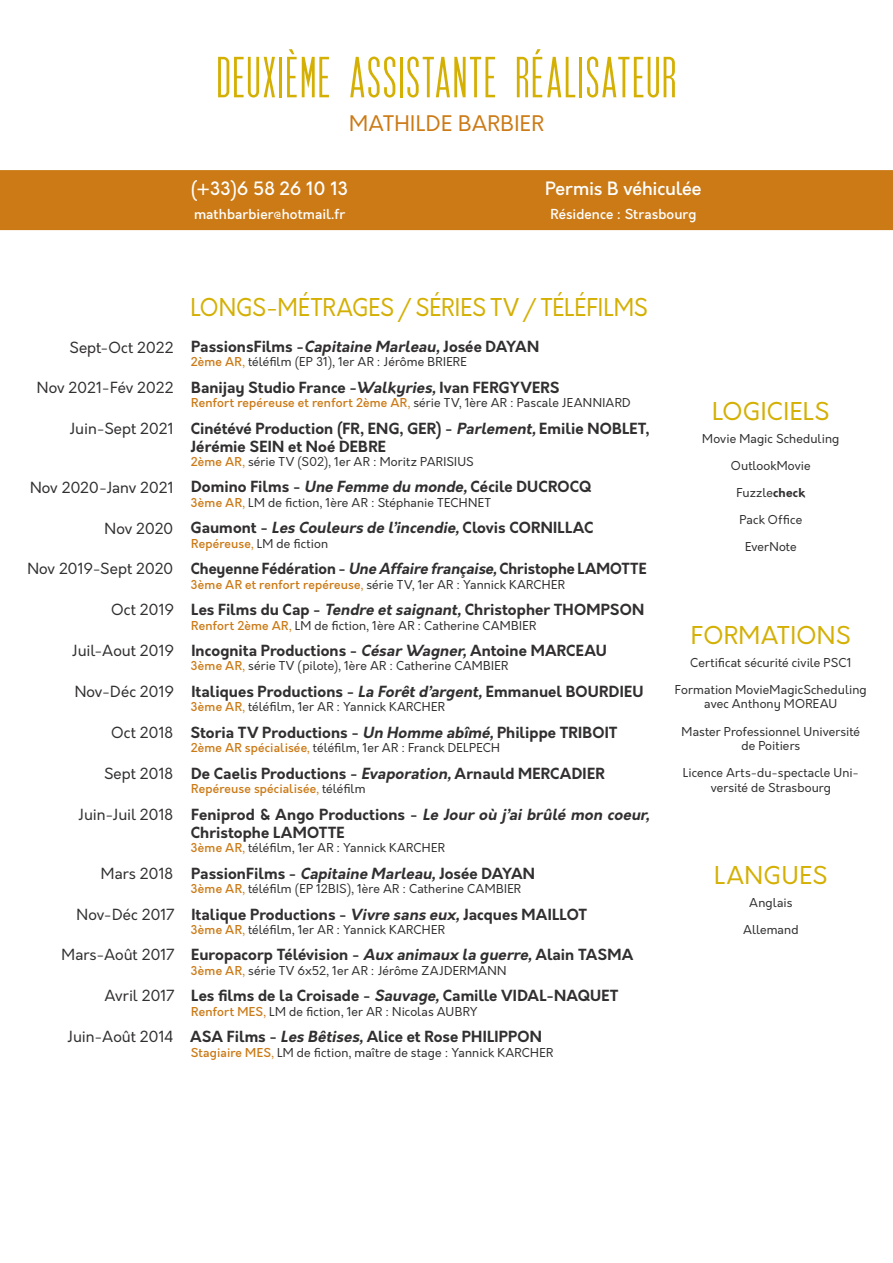
<style>
.page{position:relative;width:893px;height:1263px;background:#fff}
.page>*{position:absolute;margin:0;border:0;box-sizing:border-box;transform-origin:0 0}
.t1{font:60.75px "SF Movie Poster";letter-spacing:.045em;color:#d4b005;scale:1.11 1}
.t2{font:24px "Orkney";letter-spacing:.005em;color:#d4b005;scale:.94 1}
.t3{font:24px "Orkney";letter-spacing:.005em;color:#d4b005}
.t4{font:21px "Orkney";letter-spacing:.015em;color:#cb7a16}
.t5{font:500 18px "Orkney";letter-spacing:-.01em;color:#fff}
.t6{font:700 15px/18px "Orkney";letter-spacing:.005em;color:#312f30}
.t7{font:15px "Orkney";letter-spacing:-.005em;color:#312f30}
.t8{font:italic 700 15px "Orkney";color:#312f30}
.t9{font:500 13.5px "Orkney";letter-spacing:.005em;color:#fff}
.t10{font:12px/14.4px "Orkney";letter-spacing:.01em;color:#312f30;text-align:center}
.t11{font:500 12px "Orkney";letter-spacing:.015em;color:#cb7a16}
.s1{font-style:italic}
.s2{font-weight:500;color:#cb7a16}
.s3{color:#cb7a16}
.s4{font-weight:400}
.s5{font-weight:400;color:#312f30}
.s6{font-style:normal}
.s7{font-weight:700}
</style>
<div class="page">
<div style="left:0;top:170px;width:893px;height:60px;background:#cb7a16"></div>
<p class="t1" style="left:217px;top:45px;width:415px">DEUXIÈME ASSISTANTE RÉALISATEUR</p>
<p class="t4" style="left:349px;top:110px;width:196px">MATHILDE BARBIER</p>
<p class="t5" style="left:191px;top:176px;width:159px">(+33)6 58 26 10 13</p>
<p class="t9" style="left:194px;top:205px;width:153px">mathbarbier@hotmail.fr</p>
<p class="t5" style="left:545px;top:176px;width:158px">Permis B véhiculée</p>
<p class="t9" style="left:550px;top:205px;width:147px">Résidence : Strasbourg</p>
<p class="t7" style="left:69px;top:337px;width:106px">Sept-Oct 2022</p>
<p class="t7" style="left:37px;top:378px;width:138px">Nov 2021-Fév 2022</p>
<p class="t7" style="left:70px;top:418px;width:106px">Juin-Sept 2021</p>
<p class="t7" style="left:30px;top:478px;width:145px">Nov 2020-Janv 2021</p>
<p class="t7" style="left:104px;top:519px;width:71px">Nov 2020</p>
<p class="t7" style="left:27px;top:559px;width:148px">Nov 2019-Sept 2020</p>
<p class="t7" style="left:111px;top:600px;width:64px">Oct 2019</p>
<p class="t7" style="left:72px;top:641px;width:104px">Juil-Aout 2019</p>
<p class="t7" style="left:75px;top:682px;width:101px">Nov-Déc 2019</p>
<p class="t7" style="left:111px;top:723px;width:64px">Oct 2018</p>
<p class="t7" style="left:104px;top:763px;width:71px">Sept 2018</p>
<p class="t7" style="left:78px;top:804px;width:96px">Juin-Juil 2018</p>
<p class="t7" style="left:101px;top:864px;width:74px">Mars 2018</p>
<p class="t7" style="left:77px;top:905px;width:100px">Nov-Déc 2017</p>
<p class="t7" style="left:62px;top:945px;width:114px">Mars-Août 2017</p>
<p class="t7" style="left:105px;top:986px;width:72px">Avril 2017</p>
<p class="t7" style="left:67px;top:1027px;width:108px">Juin-Août 2014</p>
<p class="t2" style="left:191px;top:291px;width:488px">LONGS-MÉTRAGES / SÉRIES TV / TÉLÉFILMS</p>
<p class="t6" style="left:191px;top:338px;width:349px">PassionsFilms -<span class="s1">Capitaine Marleau,</span>Josée DAYAN</p>
<p class="t10" style="left:191px;top:355px;width:278px"><span class="s2">2ème AR</span><span class="s3">,</span> téléfilm (EP 31), 1er AR : Jérôme BRIERE</p>
<p class="t6" style="left:191px;top:378px;width:370px">Banijay Studio France -<span class="s1">Walkyries,</span>Ivan FERGYVERS</p>
<p class="t11" style="left:191px;top:395px;width:441px">Renfort repéreuse et renfort 2ème AR<span class="s4">,</span> <span class="s5">série TV, 1ère AR : Pascale JEANNIARD</span></p>
<p class="t6" style="left:191px;top:419px;width:460px">Cinétévé Production (FR, ENG, GER) - <span class="s1">Parlement,</span>Emilie NOBLET,<br>Jérémie SEIN et Noé DEBRE</p>
<p class="t10" style="left:191px;top:455px;width:285px"><span class="s2">2ème AR</span><span class="s3">,</span> série TV (S02), 1er AR : Moritz PARISIUS</p>
<p class="t6" style="left:191px;top:478px;width:402px">Domino Films - <span class="s1">Une Femme du monde,</span>Cécile DUCROCQ</p>
<p class="t10" style="left:191px;top:495px;width:302px"><span class="s2">3ème AR</span><span class="s3">,</span> LM de fiction, 1ère AR : Stéphanie TECHNET</p>
<p class="t8" style="left:190px;top:518px;width:404px"><span class="s6">G a u m o n t -</span> Les Couleurs de l’incendie,<span class="s6">C lov i s C O R N I L L AC</span></p>
<p class="t10" style="left:191px;top:536px;width:138px"><span class="s2">Repéreuse</span><span class="s3">,</span> LM de fiction</p>
<p class="t6" style="left:191px;top:560px;width:457px">Cheyenne Fédération - <span class="s1">Une Affaire française,</span>Christophe LAMOTTE</p>
<p class="t10" style="left:191px;top:577px;width:376px"><span class="s2">3ème AR et renfort repéreuse</span><span class="s3">,</span> série TV, 1er AR : Yannick KARCHER</p>
<p class="t6" style="left:191px;top:601px;width:454px">Les Films du Cap - <span class="s1">Tendre etsaignant,</span>Christopher THOMPSON</p>
<p class="t10" style="left:191px;top:618px;width:346px"><span class="s2">Renfort 2ème AR</span><span class="s3">,</span> LM de fiction, 1ère AR : Catherine CAMBIER</p>
<p class="t6" style="left:191px;top:642px;width:417px">Incognita Productions - <span class="s1">CésarWagner,</span>Antoine MARCEAU</p>
<p class="t10" style="left:191px;top:659px;width:319px"><span class="s2">3ème AR</span><span class="s3">,</span> série TV (pilote), 1ère AR : Catherine CAMBIER</p>
<p class="t6" style="left:191px;top:683px;width:454px">Italiques Productions - <span class="s1">La Forêtd’argent,</span>Emmanuel BOURDIEU</p>
<p class="t10" style="left:191px;top:700px;width:256px"><span class="s2">3ème AR</span><span class="s3">,</span> téléfilm, 1er AR : Yannick KARCHER</p>
<p class="t6" style="left:191px;top:724px;width:429px">Storia TV Productions - <span class="s1">Un Homme abîmé,</span>Philippe TRIBOIT</p>
<p class="t10" style="left:191px;top:741px;width:311px"><span class="s2">2ème AR spécialisée</span><span class="s3">,</span> téléfilm, 1er AR : Franck DELPECH</p>
<p class="t6" style="left:191px;top:765px;width:415px">De Caelis Productions - <span class="s1">Evaporation,</span>Arnauld MERCADIER</p>
<p class="t11" style="left:191px;top:781px;width:176px">Repéreuse spécialisée<span class="s4">,</span> <span class="s5">téléfilm</span></p>
<p class="t6" style="left:191px;top:806px;width:464px">Feniprod &amp; Ango Productions - <span class="s1">Le Jour où j’ai brûlé mon coeur,<br></span>Christophe LAMOTTE</p>
<p class="t10" style="left:191px;top:841px;width:256px"><span class="s2">3ème AR</span><span class="s3">,</span> téléfilm, 1er AR : Yannick KARCHER</p>
<p class="t6" style="left:191px;top:864px;width:345px">PassionFilms - <span class="s1">Capitaine Marleau,</span>Josée DAYAN</p>
<p class="t10" style="left:191px;top:882px;width:332px"><span class="s2">3ème AR</span><span class="s3">,</span> téléfilm (EP 12BIS), 1ère AR : Catherine CAMBIER</p>
<p class="t6" style="left:191px;top:905px;width:397px">Italique Productions - <span class="s1">Vivre sans eux,</span>Jacques MAILLOT</p>
<p class="t10" style="left:191px;top:923px;width:256px"><span class="s2">3ème AR</span><span class="s3">,</span> téléfilm, 1er AR : Yannick KARCHER</p>
<p class="t6" style="left:191px;top:946px;width:444px">Europacorp Télévision - <span class="s1">Aux animaux la guerre,</span>Alain TASMA</p>
<p class="t10" style="left:191px;top:963px;width:317px"><span class="s2">3ème AR</span><span class="s3">,</span> série TV 6x52, 1er AR : Jérôme ZAJDERMANN</p>
<p class="t6" style="left:191px;top:987px;width:429px">Les films de la Croisade - <span class="s1">Sauvage,</span>Camille VIDAL-NAQUET</p>
<p class="t10" style="left:191px;top:1004px;width:288px"><span class="s2">Renfort MES</span><span class="s3">,</span> LM de fiction, 1er AR : Nicolas AUBRY</p>
<p class="t6" style="left:190px;top:1028px;width:353px">ASA Films - <span class="s1">Les Bêtises,</span>Alice et Rose PHILIPPON</p>
<p class="t10" style="left:191px;top:1045px;width:364px"><span class="s2">Stagiaire MES</span><span class="s3">,</span> LM de fiction, maître de stage : Yannick KARCHER</p>
<p class="t3" style="left:712px;top:395px;width:119px">LOGICIELS</p>
<p class="t10" style="left:702px;top:431px;width:139px">Movie Magic Scheduling</p>
<p class="t10" style="left:731px;top:459px;width:81px">OutlookMovie</p>
<p class="t10" style="left:736px;top:486px;width:70px">Fuzzle<span class="s7">check</span></p>
<p class="t10" style="left:739px;top:513px;width:64px">Pack Office</p>
<p class="t10" style="left:745px;top:540px;width:53px">EverNote</p>
<p class="t3" style="left:691px;top:620px;width:161px">FORMATIONS</p>
<p class="t10" style="left:690px;top:656px;width:163px">Certificat sécurité civile PSC1</p>
<p class="t10" style="left:675px;top:683px;width:193px">Formation MovieMagicScheduling avec Anthony MOREAU</p>
<p class="t10" style="left:682px;top:724px;width:180px">Master Professionnel Université de Poitiers</p>
<p class="t10" style="left:683px;top:766px;width:178px">Licence Arts-du-spectacle Uni&shy;versité de Strasbourg</p>
<p class="t3" style="left:714px;top:860px;width:115px">LANGUES</p>
<p class="t10" style="left:749px;top:896px;width:45px">Anglais</p>
<p class="t10" style="left:743px;top:923px;width:57px">Allemand</p>
</div>
